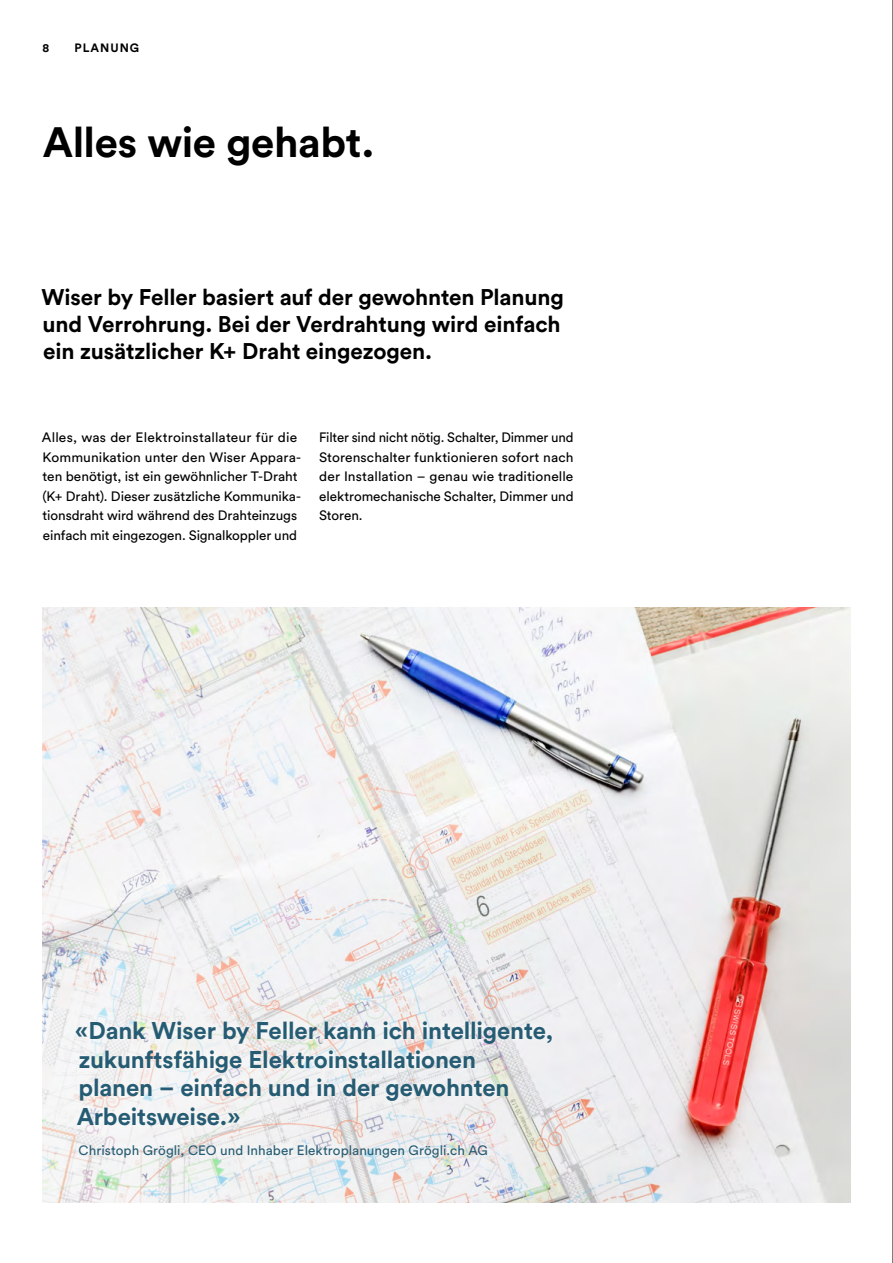
<style>
.page{position:relative;width:893px;height:1263px;background:#fff}
.page>*{position:absolute;margin:0;border:0;box-sizing:border-box;transform-origin:0 0}
.t1{font:700 42px "Circular Std";letter-spacing:-.01em;color:#000}
.t2{font:700 24px/28.5px "Circular Std";letter-spacing:-.005em;color:#265c73}
.t3{font:700 22.5px/27px "Circular Std";letter-spacing:-.005em;color:#000}
.t4{font:13.5px/19.5px "Circular Std";letter-spacing:-.005em;color:#000}
.t5{font:13.5px "Circular Std";letter-spacing:.005em;color:#265c73}
.t6{font:700 12px "Circular Std";letter-spacing:.085em;color:#000}
</style>
<div class="page">
<img style="left:654px;top:607px;width:196px;height:596px">
<svg style="left:43px;top:607px;width:611px;height:596px;fill:#f0f0f2"></svg>
<div style="left:68px;top:1013px;width:492px;height:153px;background:#fff;opacity:.7"></div>
<hr style="left:892px;top:0;width:1px;height:1263px;background:#000">
<p class="t6" style="left:43px;top:40px;width:8px">8</p>
<p class="t6" style="left:74px;top:40px;width:66px">PLANUNG</p>
<h1 class="t1" style="left:43px;top:115px;width:333px">Alles wie gehabt.</h1>
<h3 class="t3" style="left:41px;top:283px;width:524px">Wiser by Feller basiert auf der gewohnten Planung und Verrohrung. Bei der Verdrahtung wird einfach ein zusätzlicher K+ Draht eingezogen.</h3>
<p class="t4" style="left:42px;top:428px;width:261px">Alles, was der Elektroinstallateur für die Kommunikation unter den Wiser Appara&shy;ten benötigt, ist ein gewöhnlicher T-Draht (K+ Draht). Dieser zusätzliche Kommunika&shy;tionsdraht wird während des Drahteinzugs einfach mit eingezogen. Signalkoppler und</p>
<p class="t4" style="left:319px;top:428px;width:256px;text-align:justify">Filter sind nicht nötig. Schalter, Dimmer und Storenschalter funktionieren sofort nach der Installation – genau wie traditionelle elektromechanische Schalter, Dimmer und Storen.</p>
<h2 class="t2" style="left:75px;top:1016px;width:479px">«Dank Wiser by Feller kann ich intelligente, zukunftsfähige Elektroinstallationen planen – einfach und in der gewohnten Arbeitsweise.»</h2>
<p class="t5" style="left:79px;top:1142px;width:411px">Christoph Grögli, CEO und Inhaber Elektroplanungen Grögli.ch AG</p>
</div>
